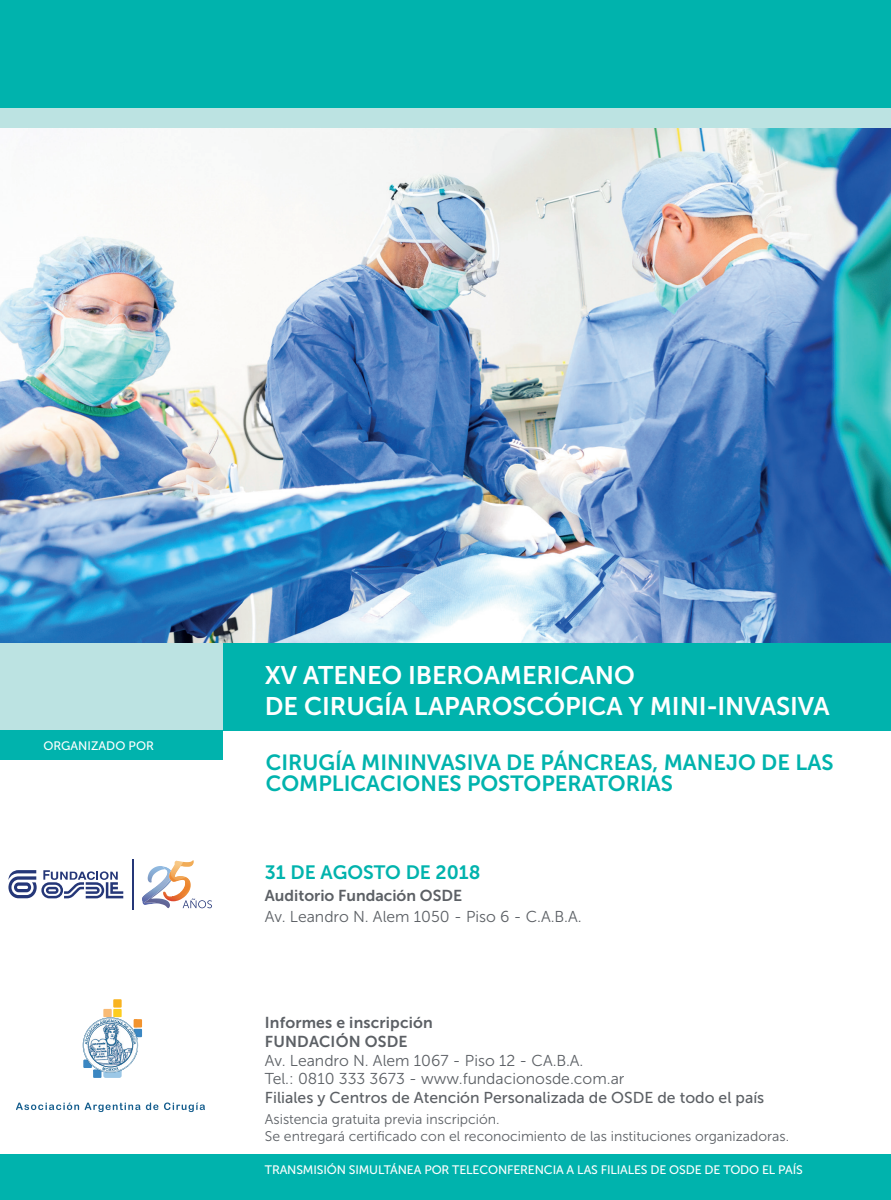
<style>
.page{position:relative;width:891px;height:1200px;background:#fff}
.page>*{position:absolute;margin:0;border:0;box-sizing:border-box;transform-origin:0 0}
.t1{font:25.38px/30.4px "Museo Sans 700";letter-spacing:-.005em;color:#fff}
.t2{font:21.88px/21.9px "Museo Sans 700";color:#00b3ad}
.t3{font:19.25px "Museo Sans 700";color:#00b3ad}
.t4{font:15.75px/18.9px "Museo Sans 300";color:#5c6065}
.t5{font:15.75px "Museo Sans 500";color:#5c6065}
.t6{font:15.75px/18.9px "Museo Sans 700";letter-spacing:.01em;color:#5c6065}
.t7{font:14px/16.8px "Museo Sans 300";color:#5c6065}
.t8{font:12.25px "Museo Sans 500";letter-spacing:-.01em;color:#fff}
</style>
<div class="page">
<div style="left:0;top:1154px;width:891px;height:46px;background:#00b3ad"></div>
<img style="left:0;top:128px;width:891px;height:516px">
<div style="left:0;top:644px;width:891px;height:87px;background:#00b3ad"></div>
<div style="left:0;top:644px;width:223px;height:87px;background:#bce3e2"></div>
<div style="left:0;top:0;width:891px;height:116px;background:#00b3ad"></div>
<div style="left:0;top:108px;width:891px;height:20px;background:#bce3e2"></div>
<div style="left:0;top:730px;width:223px;height:29px;background:#00b3ad"></div>
<svg style="left:16px;top:1102px;width:63px;height:8px"></svg>
<svg style="left:85px;top:1102px;width:55px;height:10px"></svg>
<svg style="left:146px;top:1102px;width:12px;height:8px"></svg>
<svg style="left:164px;top:1102px;width:41px;height:10px"></svg>
<div style="left:103px;top:1059px;width:19px;height:19px;background:#9bc7e6;border-radius:2px"></div>
<div style="left:93px;top:1069px;width:8px;height:9px;background:#3b87c2"></div>
<div style="left:113px;top:1009px;width:9px;height:8px;background:#fdcd1e"></div>
<div style="left:103px;top:1009px;width:9px;height:8px;background:#f8bb76"></div>
<div style="left:113px;top:999px;width:9px;height:8px;background:#f8b320"></div>
<svg style="left:82px;top:1017px;width:60px;height:55px"></svg>
<svg style="left:183px;top:898px;width:29px;height:10px"></svg>
<svg style="left:164px;top:905px;width:6px;height:3px"></svg>
<img style="left:142px;top:866px;width:28px;height:39px">
<hr style="left:132px;top:859px;width:1px;height:50px;background:#253778">
<svg style="left:8px;top:870px;width:115px;height:28px"></svg>
<img style="left:163px;top:860px;width:31px;height:41px">
<p class="t8" style="left:43px;top:739px;width:112px">ORGANIZADO POR</p>
<h1 class="t1" style="left:265px;top:660px;width:566px">XV ATENEO IBEROAMERICANO<br>DE CIRUGÍA LAPAROSCÓPICA Y MINI-INVASIVA</h1>
<h2 class="t2" style="left:266px;top:751px;width:569px">CIRUGÍA MININVASIVA DE PÁNCREAS, MANEJO DE LAS<br>COMPLICACIONES POSTOPERATORIAS</h2>
<p class="t3" style="left:265px;top:860px;width:217px">31 DE AGOSTO DE 2018</p>
<p class="t6" style="left:265px;top:886px;width:199px">Auditorio Fundación OSDE</p>
<p class="t4" style="left:265px;top:909px;width:318px">Av. Leandro N. Alem 1050 - Piso 6 - C.A.B.A.</p>
<p class="t6" style="left:265px;top:1013px;width:169px">Informes e inscripción<br>FUNDACIÓN OSDE</p>
<p class="t4" style="left:265px;top:1052px;width:361px">Av. Leandro N. Alem 1067 - Piso 12 - CA.B.A.<br>Tel.: 0810 333 3673 - www.fundacionosde.com.ar</p>
<p class="t5" style="left:265px;top:1088px;width:501px">Filiales y Centros de Atención Personalizada de OSDE de todo el país</p>
<p class="t7" style="left:265px;top:1112px;width:525px">Asistencia gratuita previa inscripción.<br>Se entregará certificado con el reconocimiento de las instituciones organizadoras.</p>
<p class="t8" style="left:265px;top:1163px;width:539px">TRANSMISIÓN SIMULTÁNEA POR TELECONFERENCIA A LAS FILIALES DE OSDE DE TODO EL PAÍS</p>
</div>
